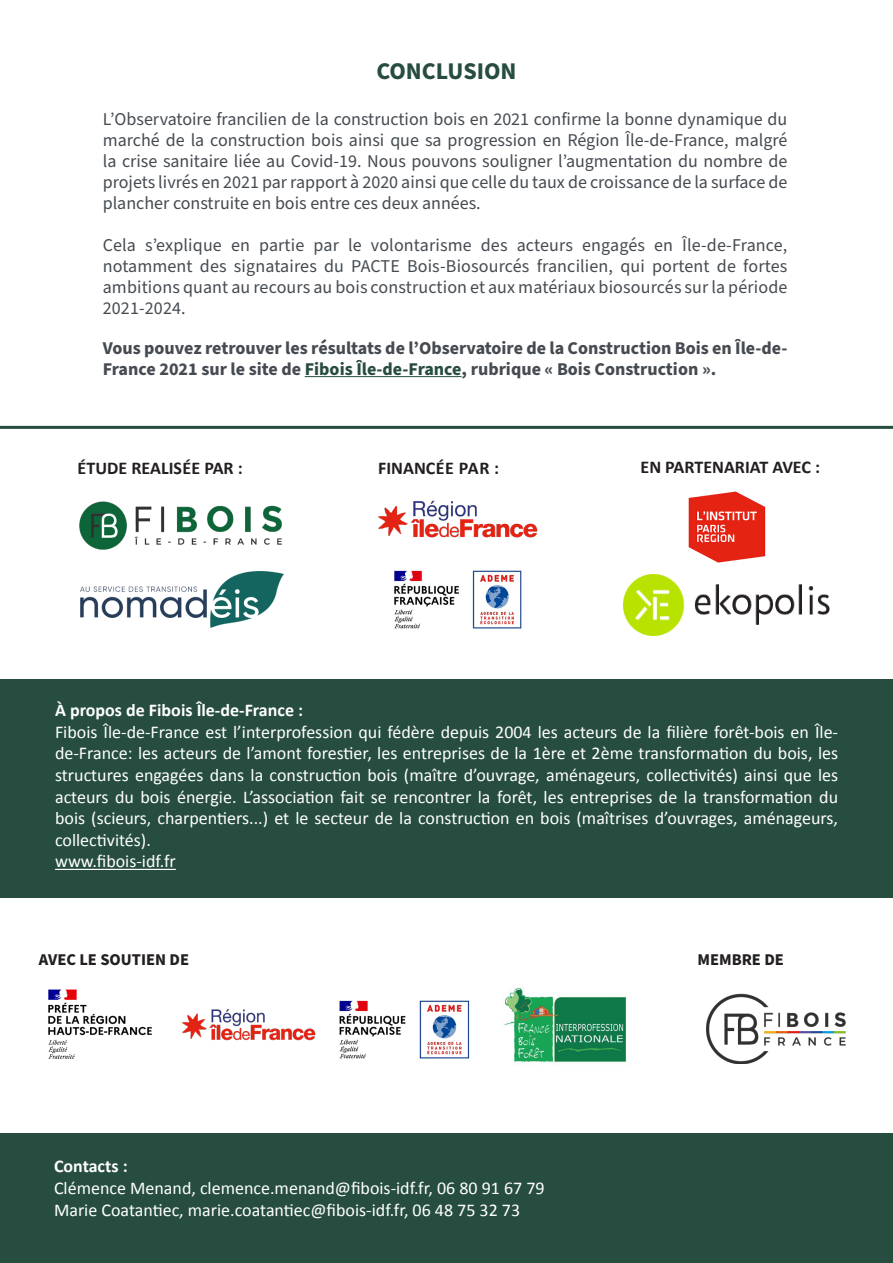
<style>
.page{position:relative;width:893px;height:1263px;background:#fff}
.page>*{position:absolute;margin:0;border:0;box-sizing:border-box;transform-origin:0 0}
.t1{font:700 24px "Source Sans Pro";color:#274d40}
.t2{font:18px/21.6px "Calibri";color:#fff;text-align:justify}
.Body{font:18px/21px "Source Sans Pro";color:#454b51;text-align:justify}
.Body-2{font:700 18px/21px "Source Sans Pro";color:#454b51}
.t3{font:700 18px "Calibri";color:#231f20}
.t4{font:700 18px "Calibri";color:#fff}
.t5{font:700 16.5px "Source Sans Pro";color:#231f20}
.s1{color:#284d40}
</style>
<div class="page">
<div style="left:0;top:1133px;width:893px;height:130px;background:#264d40"></div>
<div style="left:0;top:679px;width:893px;height:218px;background:#264d40"></div>
<hr style="left:55px;top:869px;width:121px;height:1px;background:#fff">
<img style="left:48px;top:989px;width:104px;height:70px">
<img style="left:378px;top:500px;width:160px;height:38px">
<img style="left:394px;top:570px;width:128px;height:59px">
<img style="left:503px;top:987px;width:124px;height:76px">
<img style="left:706px;top:993px;width:140px;height:70px">
<img style="left:623px;top:574px;width:207px;height:61px">
<img style="left:688px;top:491px;width:78px;height:72px">
<img style="left:182px;top:1009px;width:134px;height:32px">
<img style="left:339px;top:1000px;width:131px;height:59px">
<img style="left:80px;top:571px;width:203px;height:57px">
<img style="left:79px;top:501px;width:203px;height:48px">
<hr style="left:305px;top:376px;width:157px;height:1px;background:#284d40">
<hr style="left:0;top:426px;width:893px;height:3px;background:#274d40">
<p class="t1" style="left:376px;top:54px;width:142px">CONCLUSION</p>
<p class="Body" style="left:103px;top:109px;width:686px">L’Observatoire francilien de la construction bois en 2021 confirme la bonne dynamique du marché de la construction bois ainsi que sa progression en Région Île-de-France, malgré la crise sanitaire liée au Covid-19. Nous pouvons souligner l’augmentation du nombre de projets livrés en 2021 par rapport à 2020 ainsi que celle du taux de croissance de la surface de plancher construite en bois entre ces deux années.</p>
<p class="Body" style="left:103px;top:235px;width:686px">Cela s’explique en partie par le volontarisme des acteurs engagés en Île-de-France, notamment des signataires du PACTE Bois-Biosourcés francilien, qui portent de fortes ambitions quant au recours au bois construction et aux matériaux biosourcés sur la période 2021-2024.</p>
<p class="Body-2" style="left:103px;top:338px;width:686px">Vous pouvez retrouver les résultats de l’Observatoire de la Construction Bois en Île-de-<br>France 2021 sur le site de <span class="s1">Fibois Île-de-France</span>, rubrique « Bois Construction ».</p>
<p class="t3" style="left:77px;top:456px;width:167px">ÉTUDE REALISÉE PAR :</p>
<p class="t3" style="left:378px;top:456px;width:122px">FINANCÉE PAR :</p>
<p class="t3" style="left:640px;top:455px;width:181px">EN PARTENARIAT AVEC :</p>
<p class="t4" style="left:55px;top:697px;width:250px">À propos de Fibois Île-de-France :</p>
<p class="t2" style="left:55px;top:720px;width:785px">Fibois Île-de-France est l’interprofession qui fédère depuis 2004 les acteurs de la filière forêt-bois en Île&shy;de-France: les acteurs de l’amont forestier, les entreprises de la 1ère et 2ème transformation du bois, les structures engagées dans la construction bois (maître d’ouvrage, aménageurs, collectivités) ainsi que les acteurs du bois énergie. L’association fait se rencontrer la forêt, les entreprises de la transformation du bois (scieurs, charpentiers...) et le secteur de la construction en bois (maîtrises d’ouvrages, aménageurs, collectivités).</p>
<p class="t2" style="left:55px;top:850px;width:122px">www.fibois-idf.fr</p>
<p class="t5" style="left:39px;top:948px;width:152px">AVEC LE SOUTIEN DE</p>
<p class="t4" style="left:54px;top:1154px;width:75px">Contacts :</p>
<p class="t2" style="left:54px;top:1177px;width:492px">Clémence Menand, clemence.menand@fibois-idf.fr, 06 80 91 67 79</p>
<p class="t2" style="left:54px;top:1198px;width:468px">Marie Coatantiec, marie.coatantiec@fibois-idf.fr, 06 48 75 32 73</p>
<p class="t5" style="left:697px;top:948px;width:88px">MEMBRE DE</p>
</div>
